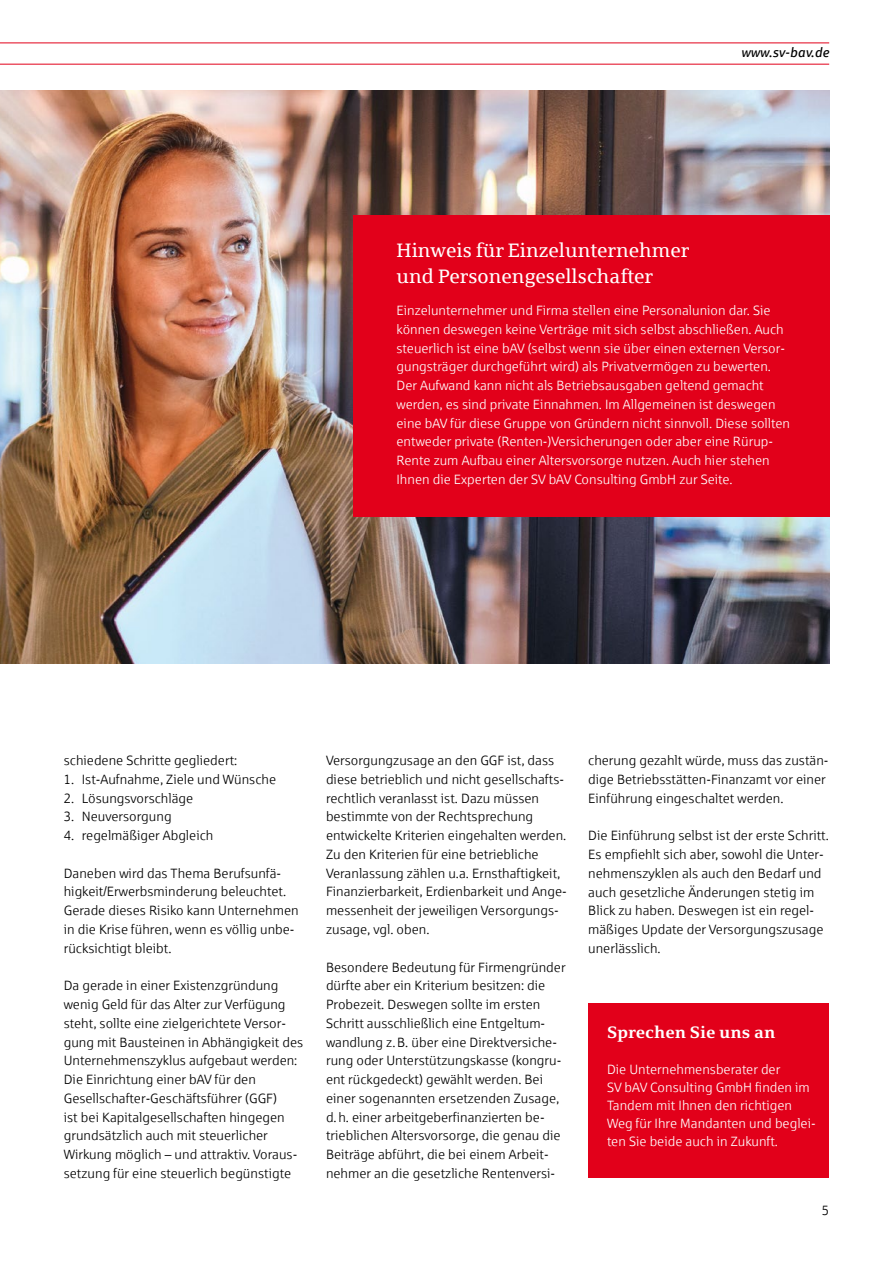
<style>
.page{position:relative;width:893px;height:1263px;background:#fff}
.page>*{position:absolute;margin:0;border:0;box-sizing:border-box;transform-origin:0 0}
.t1{font:19.5px/25.5px "Sparkasse Serif";color:#fff}
.t2{font:700 16.5px "Sparkasse Serif";color:#fff}
.t3{font:13.5px/18.8px "Sparkasse Lt";color:#000}
.t4{font:13.5px/18.8px "Sparkasse Lt";color:#fff}
.t5{font:italic 13.5px "Sparkasse Rg";letter-spacing:.005em;color:#000}
</style>
<div class="page">
<hr style="left:0;top:43px;width:829px;height:1px;background:#e2001a">
<hr style="left:0;top:64px;width:829px;height:1px;background:#e2001a">
<img style="left:0;top:90px;width:829px;height:574px">
<div style="left:588px;top:1003px;width:241px;height:175px;background:#e2001a"></div>
<div style="left:353px;top:215px;width:476px;height:302px;background:#e2001a"></div>
<p class="t5" style="left:741px;top:44px;width:90px">www.sv-bav.de</p>
<h1 class="t1" style="left:396px;top:237px;width:294px">Hinweis für Einzelunternehmer und Personengesellschafter</h1>
<p class="t4" style="left:396px;top:301px;width:395px">Einzelunternehmer und Firma stellen eine Personalunion dar. Sie können deswegen keine Verträge mit sich selbst abschließen. Auch steuerlich ist eine bAV (selbst wenn sie über einen externen Versor&shy;gungsträger durchgeführt wird) als Privatvermögen zu bewerten.<br>Der Aufwand kann nicht als Betriebsausgaben geltend gemacht werden, es sind private Einnahmen. Im Allgemeinen ist deswegen eine bAV für diese Gruppe von Gründern nicht sinnvoll. Diese sollten entweder private (Renten-)Versicherungen oder aber eine Rürup-Rente zum Aufbau einer Altersvorsorge nutzen. Auch hier stehen Ihnen die Experten der SV bAV Consulting GmbH zur Seite.</p>
<p class="t3" style="left:64px;top:751px;width:175px">schiedene Schritte gegliedert:</p>
<p class="t3" style="left:64px;top:770px;width:214px">1. Ist-Aufnahme, Ziele und Wünsche</p>
<p class="t3" style="left:64px;top:788px;width:131px">2. Lösungsvorschläge</p>
<p class="t3" style="left:64px;top:807px;width:109px">3. Neuversorgung</p>
<p class="t3" style="left:64px;top:826px;width:151px">4. regelmäßiger Abgleich</p>
<p class="t3" style="left:64px;top:863px;width:236px">Daneben wird das Thema Berufsunfä&shy;higkeit/Erwerbsminderung beleuchtet.<br>Gerade dieses Risiko kann Unternehmen in die Krise führen, wenn es völlig unbe&shy;rücksichtigt bleibt.</p>
<p class="t3" style="left:64px;top:976px;width:241px">Da gerade in einer Existenzgründung wenig Geld für das Alter zur Verfügung steht, sollte eine zielgerichtete Versor&shy;gung mit Bausteinen in Abhängigkeit des Unternehmenszyklus aufgebaut werden:<br>Die Einrichtung einer bAV für den Gesellschafter-Geschäftsführer (GGF)<br>ist bei Kapitalgesellschaften hingegen grundsätzlich auch mit steuerlicher Wirkung möglich – und attraktiv. Voraus&shy;setzung für eine steuerlich begünstigte</p>
<p class="t3" style="left:326px;top:751px;width:242px">Versorgungzusage an den GGF ist, dass diese betrieblich und nicht gesellschafts&shy;rechtlich veranlasst ist. Dazu müssen bestimmte von der Rechtsprechung entwickelte Kriterien eingehalten werden.<br>Zu den Kriterien für eine betriebliche Veranlassung zählen u.a. Ernsthaftigkeit, Finanzierbarkeit, Erdienbarkeit und Ange&shy;messenheit der jeweiligen Versorgungs&shy;zusage, vgl. oben.</p>
<p class="t3" style="left:326px;top:957px;width:241px">Besondere Bedeutung für Firmengründer dürfte aber ein Kriterium besitzen: die Probezeit. Deswegen sollte im ersten Schritt ausschließlich eine Entgeltum&shy;wandlung z.B. über eine Direktversiche&shy;rung oder Unterstützungskasse (kongru&shy;ent rückgedeckt) gewählt werden. Bei einer sogenannten ersetzenden Zusage, d.h. einer arbeitgeberfinanzierten be&shy;trieblichen Altersvorsorge, die genau die Beiträge abführt, die bei einem Arbeit&shy;nehmer an die gesetzliche Rentenversi-</p>
<p class="t3" style="left:588px;top:751px;width:242px">cherung gezahlt würde, muss das zustän&shy;dige Betriebsstätten-Finanzamt vor einer<br>Einführung eingeschaltet werden.</p>
<p class="t3" style="left:588px;top:826px;width:242px">Die Einführung selbst ist der erste Schritt.<br>Es empfiehlt sich aber, sowohl die Unter&shy;nehmenszyklen als auch den Bedarf und auch gesetzliche Änderungen stetig im Blick zu haben. Deswegen ist ein regel&shy;mäßiges Update der Versorgungszusage unerlässlich.</p>
<p class="t2" style="left:607px;top:1022px;width:170px">Sprechen Sie uns an</p>
<p class="t4" style="left:607px;top:1060px;width:210px;line-height:18px">Die Unternehmensberater der<br>SV bAV Consulting GmbH finden im<br>Tandem mit Ihnen den richtigen<br>Weg für Ihre Mandanten und beglei&shy;ten Sie beide auch in Zukunft.</p>
<p class="t3" style="left:822px;top:1201px;width:9px">5</p>
</div>
